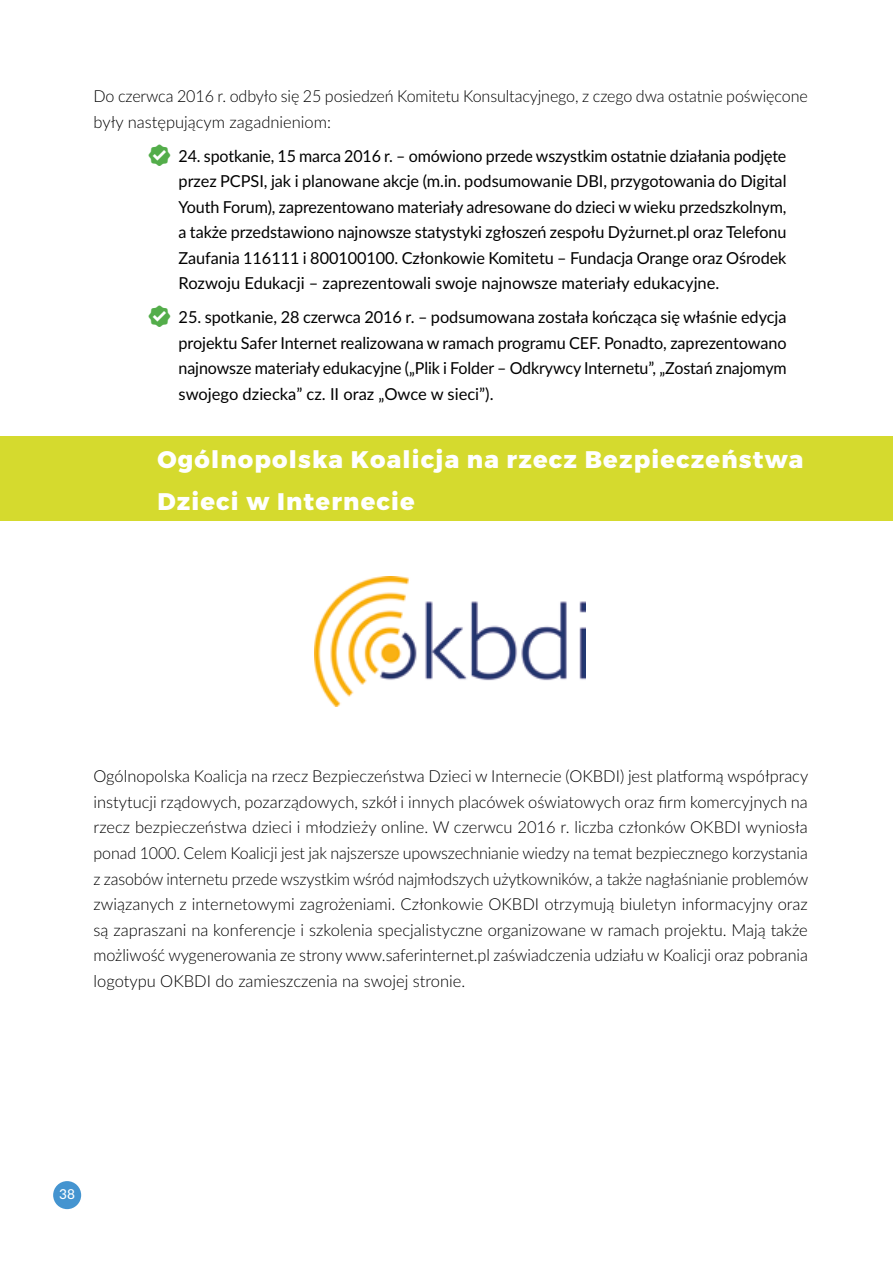
<style>
.page{position:relative;width:893px;height:1263px;background:#fff}
.page>*{position:absolute;margin:0;border:0;box-sizing:border-box;transform-origin:0 0}
.t1{font:800 24px/42.6px "Montserrat";letter-spacing:.05em;color:#fff}
.t2{font:300 16.5px/25.5px "Lato Latin";letter-spacing:-.005em;color:#000}
.t3{font:16.5px/25.5px "Lato Latin";color:#000;text-align:justify}
.t4{font:500 13.65px "Lato Latin";color:#fff}
</style>
<div class="page">
<div style="left:53px;top:1181px;width:28px;height:28px;background:#4494d0;border-radius:50%"></div>
<div style="left:0;top:436px;width:893px;height:85px;background:#d5da2e"></div>
<img style="left:315px;top:577px;width:271px;height:129px">
<p class="t2" style="left:94px;top:83px;width:716px">Do czerwca 2016 r. odbyło się 25 posiedzeń Komitetu Konsultacyjnego, z czego dwa ostatnie poświęcone były następującym zagadnieniom:</p>
<p class="t3" style="left:179px;top:143px;width:609px">24. spotkanie, 15 marca 2016 r. – omówiono przede wszystkim ostatnie działania podjęte przez PCPSI, jak i planowane akcje (m.in. podsumowanie DBI, przygotowania do Digital Youth Forum), zaprezentowano materiały adresowane do dzieci w wieku przedszkolnym, a także przedstawiono najnowsze statystyki zgłoszeń zespołu Dyżurnet.pl oraz Telefonu Zaufania 116111 i 800100100. Członkowie Komitetu – Fundacja Orange oraz Ośrodek Rozwoju Edukacji – zaprezentowali swoje najnowsze materiały edukacyjne.</p>
<p class="t3" style="left:179px;top:304px;width:610px">25. spotkanie, 28 czerwca 2016 r. – podsumowana została kończąca się właśnie edycja projektu Safer Internet realizowana w ramach programu CEF. Ponadto, zaprezentowano najnowsze materiały edukacyjne („Plik i Folder – Odkrywcy Internetu”, „Zostań znajomym swojego dziecka” cz. II oraz „Owce w sieci”).</p>
<h1 class="t1" style="left:157px;top:439px;width:647px">Ogólnopolska Koalicja na rzecz Bezpieczeństwa<br>Dzieci w Internecie</h1>
<p class="t2" style="left:94px;top:764px;width:716px;text-align:justify">Ogólnopolska Koalicja na rzecz Bezpieczeństwa Dzieci w Internecie (OKBDI) jest platformą współpracy instytucji rządowych, pozarządowych, szkół i innych placówek oświatowych oraz firm komercyjnych na rzecz bezpieczeństwa dzieci i młodzieży online. W czerwcu 2016 r. liczba członków OKBDI wyniosła ponad 1000. Celem Koalicji jest jak najszersze upowszechnianie wiedzy na temat bezpiecznego korzystania z zasobów internetu przede wszystkim wśród najmłodszych użytkowników, a także nagłaśnianie problemów związanych z internetowymi zagrożeniami. Członkowie OKBDI otrzymują biuletyn informacyjny oraz są zapraszani na konferencje i szkolenia specjalistyczne organizowane w ramach projektu. Mają także możliwość wygenerowania ze strony www.saferinternet.pl zaświadczenia udziału w Koalicji oraz pobrania logotypu OKBDI do zamieszczenia na swojej stronie.</p>
<p class="t4" style="left:59px;top:1186px;width:17px">38</p>
</div>
